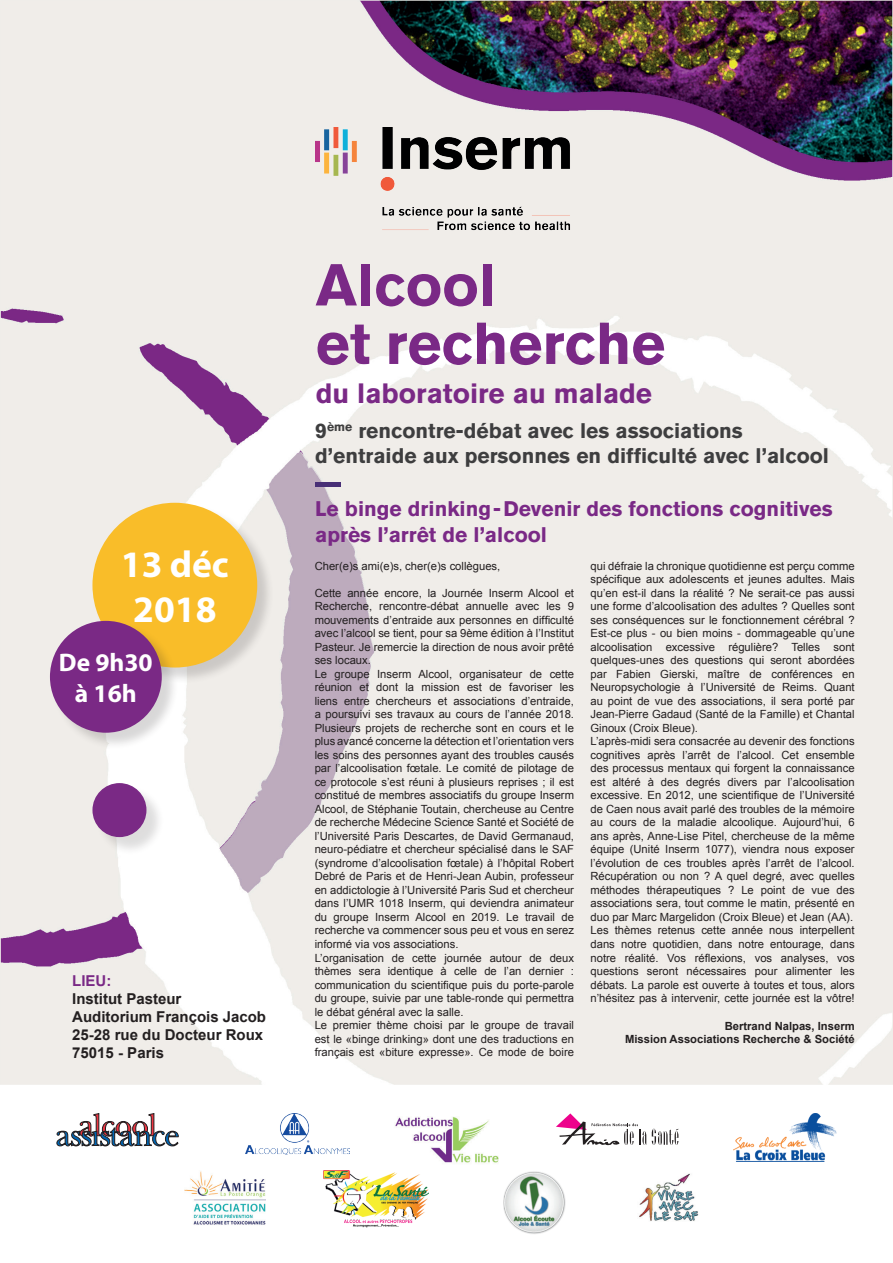
<style>
.page{position:relative;width:893px;height:1263px;background:#fff}
.page>*{position:absolute;margin:0;border:0;box-sizing:border-box;transform-origin:0 0}
.t1{font:700 58.5px/58.5px "Akzidenz Grotesk BQ";color:#7a2986}
.t2{font:700 37.5px/45px "Myriad Pro";color:#fff;text-align:center}
.t3{font:700 27.75px "Akzidenz Grotesk BQ";color:#7a2986}
.t4{font:700 25.5px/30.6px "Myriad Pro";color:#fff;text-align:center}
.t5{font:700 21px/25.2px "Akzidenz Grotesk BQ";color:#3e3e3f}
.t6{font:700 21px/25.2px "Akzidenz Grotesk BQ";color:#7a2986}
.t7{font:700 15px/18px "Arial";color:#231f20}
.t8{font:700 15px "Arial";color:#7a2986}
.t9{font:11.25px/13.5px "Arial";color:#231f20}
.t10{font:700 11.25px/13.5px "Arial";color:#231f20;text-align:right}
</style>
<div class="page">
<img style="left:3px;top:3px;width:887px;height:1082px">
<div style="left:93px;top:503px;width:181px;height:181px;background:#231f20;opacity:.18"></div>
<div style="left:92px;top:503px;width:165px;height:164px;background:#f9bd29;border-radius:50%"></div>
<div style="left:95px;top:786px;width:70px;height:69px;background:#231f20;opacity:.15"></div>
<div style="left:93px;top:784px;width:53px;height:52px;background:#7a2985;border-radius:50%"></div>
<div style="left:92px;top:783px;width:54px;height:54px;border:2px solid #7a2985;border-radius:50%"></div>
<img style="left:316px;top:127px;width:254px;height:106px">
<img style="left:639px;top:1173px;width:60px;height:48px">
<svg style="left:57px;top:1113px;width:121px;height:33px"></svg>
<img style="left:185px;top:1171px;width:81px;height:54px">
<img style="left:246px;top:1113px;width:103px;height:41px">
<img style="left:323px;top:1170px;width:105px;height:58px">
<img style="left:356px;top:1219px;width:56px;height:4px">
<img style="left:353px;top:1224px;width:43px;height:2px">
<img style="left:395px;top:1117px;width:104px;height:46px">
<img style="left:503px;top:1171px;width:63px;height:63px">
<svg style="left:652px;top:1129px;width:26px;height:16px"></svg>
<svg style="left:556px;top:1113px;width:90px;height:32px"></svg>
<img style="left:733px;top:1113px;width:103px;height:48px">
<div style="left:51px;top:622px;width:128px;height:128px;background:#231f20;opacity:.18"></div>
<div style="left:50px;top:621px;width:112px;height:112px;background:#7a2985;border-radius:50%"></div>
<svg style="left:315px;top:483px;width:26px;height:4px"></svg>
<h2 class="t2" style="left:121px;top:540px;width:109px">13 déc<br>2018</h2>
<h3 class="t4" style="left:59px;top:646px;width:95px">De 9h30 à 16h</h3>
<h3 class="t8" style="left:72px;top:971px;width:41px">LIEU:</h3>
<h3 class="t7" style="left:72px;top:991px;width:195px">Institut Pasteur<br>Auditorium François Jacob<br>25-28 rue du Docteur Roux<br>75015 - Paris</h3>
<h1 class="t1" style="left:316px;top:256px;width:351px">Alcool<br>et recherche</h1>
<h3 class="t3" style="left:316px;top:377px;width:338px">du laboratoire au malade</h3>
<h3 class="t5" style="left:315px;top:418px;width:515px">9<sup>ème</sup> rencontre-débat avec les associations d’entraide aux personnes en difficulté avec l’alcool</h3>
<h3 class="t6" style="left:315px;top:496px;width:519px">Le binge drinking-Devenir des fonctions cognitives après l’arrêt de l’alcool</h3>
<p class="t9" style="left:315px;top:559px;width:187px">Cher(e)s ami(e)s, cher(e)s collègues,</p>
<p class="t9" style="left:315px;top:586px;width:261px">Cette année encore, la Journée Inserm Alcool et Recherche, rencontre-débat annuelle avec les 9 mouvements d’entraide aux personnes en difficulté avec l’alcool se tient, pour sa 9ème édition à l’Institut Pasteur. Je remercie la direction de nous avoir prêté ses locaux.<br>Le groupe Inserm Alcool, organisateur de cette réunion et dont la mission est de favoriser les liens entre chercheurs et associations d’entraide, a poursuivi ses travaux au cours de l’année 2018.<br>Plusieurs projets de recherche sont en cours et le plus avancé concerne la détection et l’orientation vers les soins des personnes ayant des troubles causés par l’alcoolisation fœtale. Le comité de pilotage de ce protocole s’est réuni à plusieurs reprises ; il est constitué de membres associatifs du groupe Inserm Alcool, de Stéphanie Toutain, chercheuse au Centre de recherche Médecine Science Santé et Société de l’Université Paris Descartes, de David Germanaud, neuro-pédiatre et chercheur spécialisé dans le SAF (syndrome d’alcoolisation fœtale) à l’hôpital Robert Debré de Paris et de Henri-Jean Aubin, professeur en addictologie à l’Université Paris Sud et chercheur dans l’UMR 1018 Inserm, qui deviendra animateur du groupe Inserm Alcool en 2019. Le travail de recherche va commencer sous peu et vous en serez informé via vos associations.<br>L’organisation de cette journée autour de deux thèmes sera identique à celle de l’an dernier : communication du scientifique puis du porte-parole du groupe, suivie par une table-ronde qui permettra le débat général avec la salle.<br>Le premier thème choisi par le groupe de travail est le «binge drinking» dont une des traductions en français est «biture expresse». Ce mode de boire</p>
<p class="t9" style="left:590px;top:559px;width:266px">qui défraie la chronique quotidienne est perçu comme spécifique aux adolescents et jeunes adultes. Mais qu’en est-il dans la réalité ? Ne serait-ce pas aussi une forme d’alcoolisation des adultes ? Quelles sont ses conséquences sur le fonctionnement cérébral ?<br>Est-ce plus - ou bien moins - dommageable qu’une alcoolisation excessive régulière? Telles sont quelques-unes des questions qui seront abordées par Fabien Gierski, maître de conférences en Neuropsychologie à l’Université de Reims. Quant au point de vue des associations, il sera porté par Jean-Pierre Gadaud (Santé de la Famille) et Chantal Ginoux (Croix Bleue).<br>L’après-midi sera consacrée au devenir des fonctions cognitives après l’arrêt de l’alcool. Cet ensemble des processus mentaux qui forgent la connaissance est altéré à des degrés divers par l’alcoolisation excessive. En 2012, une scientifique de l’Université de Caen nous avait parlé des troubles de la mémoire au cours de la maladie alcoolique. Aujourd’hui, 6 ans après, Anne-Lise Pitel, chercheuse de la même équipe (Unité Inserm 1077), viendra nous exposer l’évolution de ces troubles après l’arrêt de l’alcool.<br>Récupération ou non ? A quel degré, avec quelles méthodes thérapeutiques ? Le point de vue des associations sera, tout comme le matin, présenté en duo par Marc Margelidon (Croix Bleue) et Jean (AA).<br>Les thèmes retenus cette année nous interpellent dans notre quotidien, dans notre entourage, dans notre réalité. Vos réflexions, vos analyses, vos questions seront nécessaires pour alimenter les débats. La parole est ouverte à toutes et tous, alors n’hésitez pas à intervenir, cette journée est la vôtre!</p>
<p class="t10" style="left:625px;top:1019px;width:231px">Bertrand Nalpas, Inserm<br>Mission Associations Recherche &amp; Société</p>
</div>
